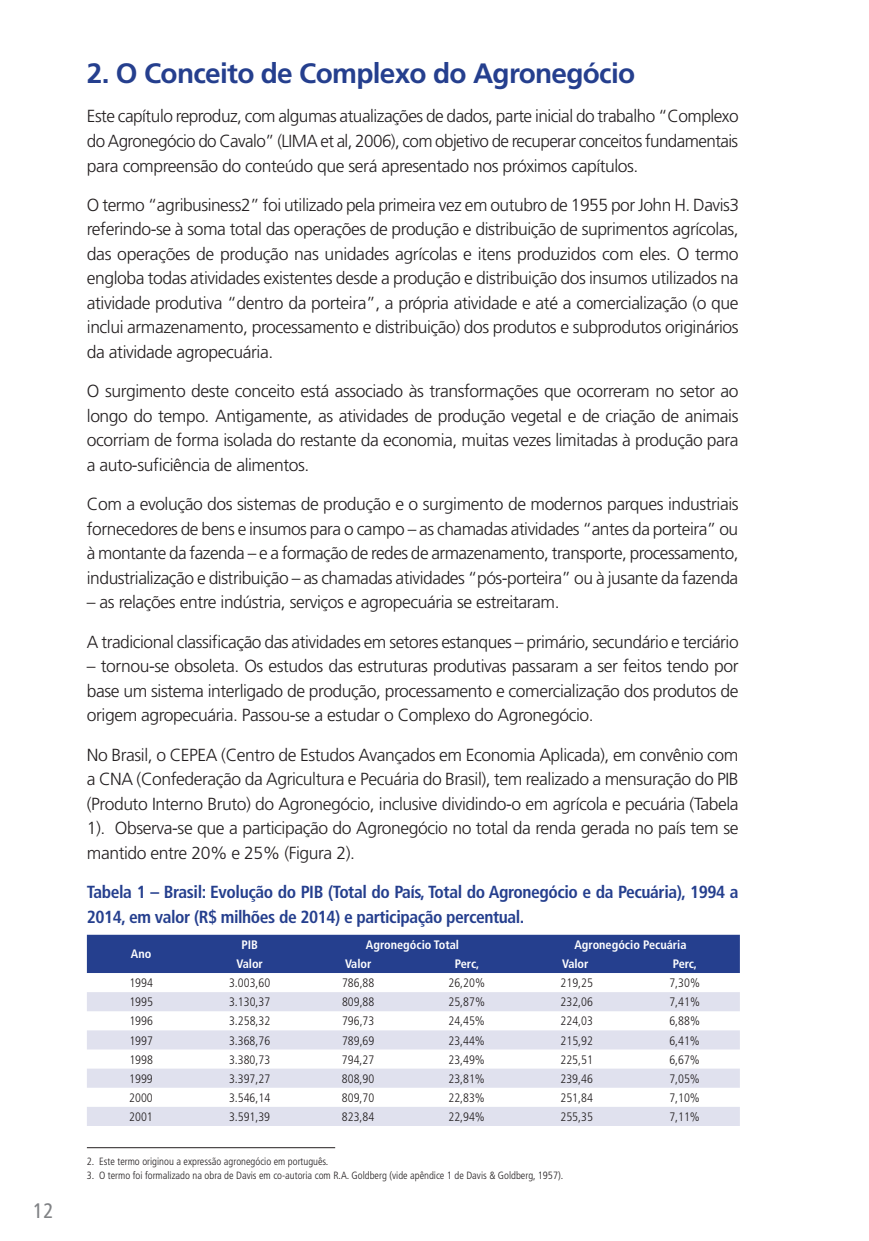
<style>
.page{position:relative;width:869px;height:1241px;background:#fff}
.page>*{position:absolute;margin:0;border:0;box-sizing:border-box;transform-origin:0 0}
.t1{font:700 28px "Frutiger LT Std";letter-spacing:-.025em;color:#253f8e}
.t2{font:condensed 21px "Frutiger LT Std";color:#808285}
.t3{font:300 17.5px/24.5px "Frutiger LT Std";letter-spacing:-.025em;color:#231f20;text-align:justify}
.t4{font:700 condensed 17.5px/24.5px "Frutiger LT Std";letter-spacing:-.025em;color:#253f8e}
.t5{font:300 condensed 12.25px "Frutiger LT Std";color:#231f20}
.t6{font:700 condensed 12.25px "Frutiger LT Std";color:#fff}
.t7{font:300 condensed 10.5px "Frutiger LT Std";color:#231f20}
</style>
<div class="page">
<div style="left:87px;top:934px;width:652px;height:38px;background:#253f8e"></div>
<svg style="left:87px;top:992px;width:652px;height:133px;fill:#e0e1ee"></svg>
<hr style="left:87px;top:1147px;width:248px;height:1px;background:#231f20">
<p class="t2" style="left:33px;top:1198px;width:22px">12</p>
<h1 class="t1" style="left:87px;top:57px;width:549px">2. O Conceito de Complexo do Agronegócio</h1>
<p class="t3" style="left:87px;top:104px;width:653px">Este capítulo reproduz, com algumas atualizações de dados, parte inicial do trabalho “Complexo do Agronegócio do Cavalo” (LIMA et al, 2006), com objetivo de recuperar conceitos fundamentais para compreensão do conteúdo que será apresentado nos próximos capítulos.</p>
<p class="t3" style="left:87px;top:193px;width:653px">O termo “agribusiness2” foi utilizado pela primeira vez em outubro de 1955 por John H. Davis3 referindo-se à soma total das operações de produção e distribuição de suprimentos agrícolas, das operações de produção nas unidades agrícolas e itens produzidos com eles. O termo engloba todas atividades existentes desde a produção e distribuição dos insumos utilizados na atividade produtiva “dentro da porteira”, a própria atividade e até a comercialização (o que inclui armazenamento, processamento e distribuição) dos produtos e subprodutos originários da atividade agropecuária.</p>
<p class="t3" style="left:87px;top:379px;width:653px">O surgimento deste conceito está associado às transformações que ocorreram no setor ao longo do tempo. Antigamente, as atividades de produção vegetal e de criação de animais ocorriam de forma isolada do restante da economia, muitas vezes limitadas à produção para a auto-suficiência de alimentos.</p>
<p class="t3" style="left:87px;top:492px;width:653px">Com a evolução dos sistemas de produção e o surgimento de modernos parques industriais fornecedores de bens e insumos para o campo – as chamadas atividades “antes da porteira” ou à montante da fazenda – e a formação de redes de armazenamento, transporte, processamento, industrialização e distribuição – as chamadas atividades “pós-porteira” ou à jusante da fazenda</p>
<p class="t3" style="left:87px;top:590px;width:474px">– as relações entre indústria, serviços e agropecuária se estreitaram.</p>
<p class="t3" style="left:87px;top:629px;width:653px">A tradicional classificação das atividades em setores estanques – primário, secundário e terciário</p>
<p class="t3" style="left:87px;top:654px;width:653px">– tornou-se obsoleta. Os estudos das estruturas produtivas passaram a ser feitos tendo por base um sistema interligado de produção, processamento e comercialização dos produtos de origem agropecuária. Passou-se a estudar o Complexo do Agronegócio.</p>
<p class="t3" style="left:87px;top:742px;width:653px">No Brasil, o CEPEA (Centro de Estudos Avançados em Economia Aplicada), em convênio com a CNA (Confederação da Agricultura e Pecuária do Brasil), tem realizado a mensuração do PIB (Produto Interno Bruto) do Agronegócio, inclusive dividindo-o em agrícola e pecuária (Tabela 1). Observa-se que a participação do Agronegócio no total da renda gerada no país tem se mantido entre 20% e 25% (Figura 2).</p>
<p class="t4" style="left:87px;top:879px;width:652px">Tabela 1 – Brasil: Evolução do PIB (Total do País, Total do Agronegócio e da Pecuária), 1994 a<br>2014, em valor (R$ milhões de 2014) e participação percentual.</p>
<p class="t6" style="left:131px;top:946px;width:22px">Ano</p>
<p class="t6" style="left:241px;top:937px;width:18px">PIB</p>
<p class="t6" style="left:366px;top:937px;width:95px">Agronegócio Total</p>
<p class="t6" style="left:574px;top:937px;width:113px">Agronegócio Pecuária</p>
<p class="t6" style="left:236px;top:956px;width:28px">Valor</p>
<p class="t6" style="left:345px;top:956px;width:28px">Valor</p>
<p class="t6" style="left:454px;top:956px;width:26px">Perc,</p>
<p class="t6" style="left:562px;top:956px;width:28px">Valor</p>
<p class="t6" style="left:672px;top:956px;width:26px">Perc,</p>
<p class="t5" style="left:129px;top:975px;width:25px">1994</p>
<p class="t5" style="left:229px;top:975px;width:43px">3.003,60</p>
<p class="t5" style="left:342px;top:975px;width:34px">786,88</p>
<p class="t5" style="left:448px;top:975px;width:38px">26,20%</p>
<p class="t5" style="left:560px;top:975px;width:34px">219,25</p>
<p class="t5" style="left:669px;top:975px;width:32px">7,30%</p>
<p class="t5" style="left:129px;top:994px;width:25px">1995</p>
<p class="t5" style="left:229px;top:994px;width:43px">3.130,37</p>
<p class="t5" style="left:342px;top:994px;width:34px">809,88</p>
<p class="t5" style="left:448px;top:994px;width:38px">25,87%</p>
<p class="t5" style="left:560px;top:994px;width:34px">232,06</p>
<p class="t5" style="left:669px;top:994px;width:32px">7,41%</p>
<p class="t5" style="left:129px;top:1014px;width:25px">1996</p>
<p class="t5" style="left:229px;top:1014px;width:43px">3.258,32</p>
<p class="t5" style="left:342px;top:1014px;width:34px">796,73</p>
<p class="t5" style="left:448px;top:1014px;width:38px">24,45%</p>
<p class="t5" style="left:560px;top:1014px;width:34px">224,03</p>
<p class="t5" style="left:669px;top:1014px;width:32px">6,88%</p>
<p class="t5" style="left:129px;top:1033px;width:25px">1997</p>
<p class="t5" style="left:229px;top:1033px;width:43px">3.368,76</p>
<p class="t5" style="left:342px;top:1033px;width:34px">789,69</p>
<p class="t5" style="left:448px;top:1033px;width:38px">23,44%</p>
<p class="t5" style="left:560px;top:1033px;width:34px">215,92</p>
<p class="t5" style="left:669px;top:1033px;width:32px">6,41%</p>
<p class="t5" style="left:129px;top:1052px;width:25px">1998</p>
<p class="t5" style="left:229px;top:1052px;width:43px">3.380,73</p>
<p class="t5" style="left:342px;top:1052px;width:34px">794,27</p>
<p class="t5" style="left:448px;top:1052px;width:38px">23,49%</p>
<p class="t5" style="left:560px;top:1052px;width:34px">225,51</p>
<p class="t5" style="left:669px;top:1052px;width:32px">6,67%</p>
<p class="t5" style="left:129px;top:1071px;width:25px">1999</p>
<p class="t5" style="left:229px;top:1071px;width:43px">3.397,27</p>
<p class="t5" style="left:342px;top:1071px;width:34px">808,90</p>
<p class="t5" style="left:448px;top:1071px;width:38px">23,81%</p>
<p class="t5" style="left:560px;top:1071px;width:34px">239,46</p>
<p class="t5" style="left:669px;top:1071px;width:32px">7,05%</p>
<p class="t5" style="left:129px;top:1090px;width:25px">2000</p>
<p class="t5" style="left:229px;top:1090px;width:43px">3.546,14</p>
<p class="t5" style="left:342px;top:1090px;width:34px">809,70</p>
<p class="t5" style="left:448px;top:1090px;width:38px">22,83%</p>
<p class="t5" style="left:560px;top:1090px;width:34px">251,84</p>
<p class="t5" style="left:669px;top:1090px;width:32px">7,10%</p>
<p class="t5" style="left:129px;top:1109px;width:25px">2001</p>
<p class="t5" style="left:229px;top:1109px;width:43px">3.591,39</p>
<p class="t5" style="left:342px;top:1109px;width:34px">823,84</p>
<p class="t5" style="left:448px;top:1109px;width:38px">22,94%</p>
<p class="t5" style="left:560px;top:1109px;width:34px">255,35</p>
<p class="t5" style="left:669px;top:1109px;width:32px">7,11%</p>
<p class="t7" style="left:87px;top:1155px;width:243px">2. Este termo originou a expressão agronegócio em português.</p>
<p class="t7" style="left:87px;top:1169px;width:477px">3. O termo foi formalizado na obra de Davis em co-autoria com R.A. Goldberg (vide apêndice 1 de Davis &amp; Goldberg, 1957).</p>
</div>
